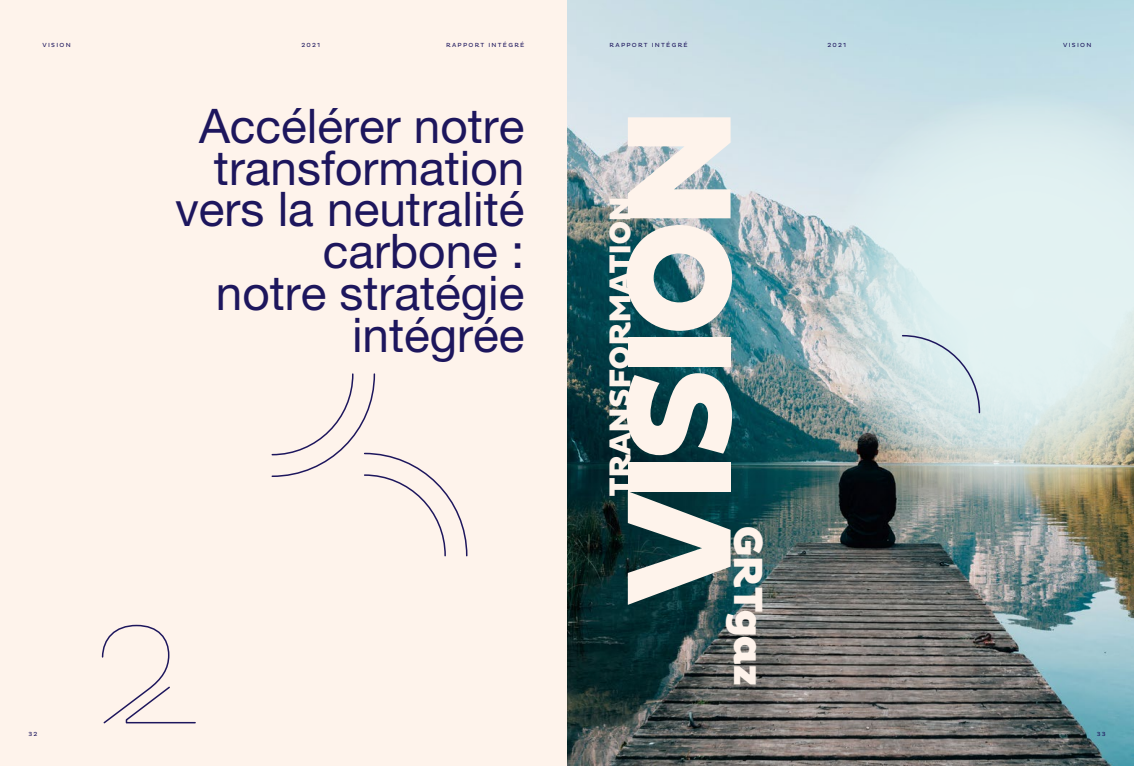
<style>
.page{position:relative;width:1134px;height:766px;background:#fff}
.page>*{position:absolute;margin:0;border:0;box-sizing:border-box;transform-origin:0 0}
.t1{font:800 151.1px "Pluto";letter-spacing:-.095em;color:#fef3eb}
.t2{font:47.8px/41.8px "Helvetica Neue LT Pro";color:#1d165d;text-align:right}
.t3{font:800 41.6px "Pluto";letter-spacing:-.05em;color:#fef3eb}
.t4{font:800 30.7px "Pluto";letter-spacing:-.035em;color:#fef3eb}
.t5{font:6px "Pluto";letter-spacing:.215em;color:#1d165d}
</style>
<div class="page">
<img style="left:567px;top:0;width:567px;height:765px">
<div style="left:0;top:0;width:567px;height:765px;background:#fef3eb"></div>
<svg style="left:271px;top:373px;width:197px;height:184px"></svg>
<svg style="left:814px;top:88px;width:320px;height:418px;background:#c9d7d6"></svg>
<svg style="left:901px;top:334px;width:80px;height:80px;background:#d4e4e6"></svg>
<svg style="left:101px;top:624px;width:95px;height:100px"></svg>
<p class="t5" style="left:301px;top:42px;width:20px">2021</p>
<p class="t5" style="left:446px;top:42px;width:80px">RAPPORT INTÉGRÉ</p>
<p class="t5" style="left:609px;top:42px;width:80px">RAPPORT INTÉGRÉ</p>
<p class="t5" style="left:827px;top:42px;width:20px">2021</p>
<p class="t5" style="left:43px;top:42px;width:30px">VISION</p>
<p class="t5" style="left:1063px;top:42px;width:30px">VISION</p>
<p class="t2" style="left:175px;top:104px;width:351px">Accélérer notre transformation vers la neutralité carbone :<br>notre stratégie intégrée</p>
<h1 class="t1" style="left:592px;top:606px;width:503px;rotate:-90deg">VISION</h1>
<p class="t4" style="left:602px;top:496px;width:303px;rotate:-90deg">TRANSFORMATION</p>
<p class="t3" style="left:772px;top:524px;width:163px;rotate:90deg">GRTgaz</p>
<p class="t5" style="left:28px;top:730px;width:10px">32</p>
<p class="t5" style="left:1097px;top:730px;width:10px">33</p>
</div>
